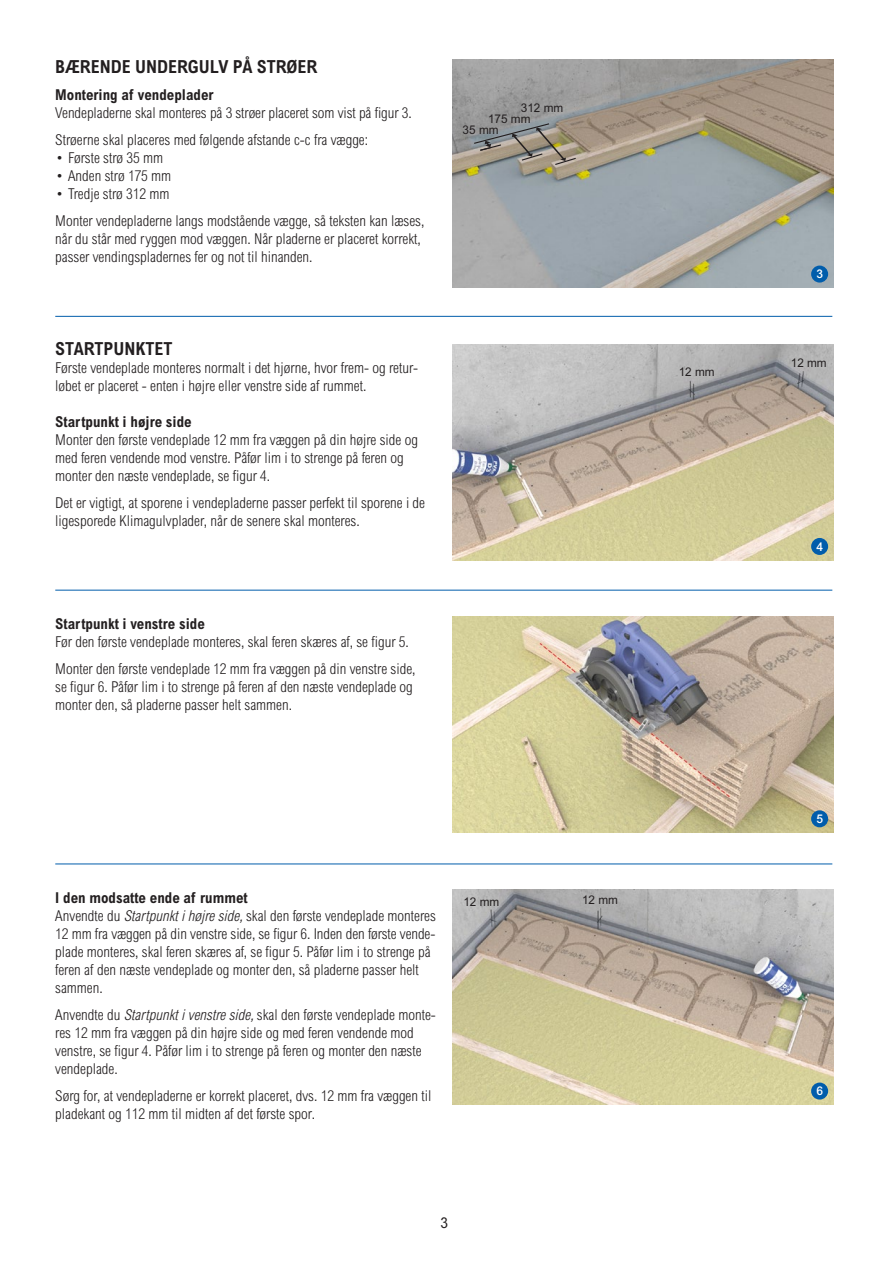
<style>
.page{position:relative;width:893px;height:1263px;background:#fff}
.page>*{position:absolute;margin:0;border:0;box-sizing:border-box;transform-origin:0 0}
.t1{font:700 condensed 18px "Arial MT Pro";color:#231f20}
.t2{font:300 condensed 15px/18px "Arial MT Pro";color:#231f20}
.t3{font:700 condensed 15px "Arial MT Pro";color:#231f20}
.t4{font:condensed 15px "Arial MT Pro";color:#231f20}
.t5{font:12px/10.8px "Arial MT Pro";color:#231f20}
.t6{font:500 12px "Arial MT Pro";color:#fff}
.s1{font-weight:700}
.s2{font-style:italic}
</style>
<div class="page">
<img style="left:453px;top:60px;width:380px;height:228px">
<div style="left:811px;top:266px;width:17px;height:17px;background:#015dab;border-radius:50%"></div>
<img style="left:453px;top:345px;width:380px;height:215px">
<div style="left:811px;top:538px;width:17px;height:17px;background:#015dab;border-radius:50%"></div>
<img style="left:453px;top:617px;width:380px;height:216px">
<div style="left:811px;top:810px;width:17px;height:17px;background:#015dab;border-radius:50%"></div>
<img style="left:453px;top:889px;width:380px;height:216px">
<div style="left:811px;top:1082px;width:17px;height:17px;background:#015dab;border-radius:50%"></div>
<hr style="left:55px;top:316px;width:777px;height:1px;background:#015dab">
<hr style="left:55px;top:590px;width:777px;height:1px;background:#015dab">
<hr style="left:55px;top:864px;width:777px;height:1px;background:#015dab">
<svg style="left:473px;top:122px;width:104px;height:44px;background:#958f85"></svg>
<p class="t1" style="left:55px;top:56px;width:264px">BÆRENDE UNDERGULV PÅ STRØER</p>
<p class="t3" style="left:55px;top:86px;width:160px">Montering af vendeplader</p>
<p class="t2" style="left:55px;top:99px;width:358px;line-height:27px">Vendepladerne skal monteres på 3 strøer placeret som vist på figur 3.<br>Strøerne skal placeres med følgende afstande c-c fra vægge:</p>
<p class="t2" style="left:55px;top:149px;width:109px">• Første strø 35 mm</p>
<p class="t2" style="left:55px;top:167px;width:118px">• Anden strø 175 mm</p>
<p class="t2" style="left:55px;top:180px;width:371px;line-height:27px">• Tredje strø 312 mm<br>Monter vendepladerne langs modstående vægge, så teksten kan læses,</p>
<p class="t2" style="left:55px;top:230px;width:367px">når du står med ryggen mod væggen. Når pladerne er placeret korrekt, passer vendingspladernes fer og not til hinanden.</p>
<p class="t1" style="left:55px;top:339px;width:119px">STARTPUNKTET</p>
<p class="t2" style="left:55px;top:360px;width:363px">Første vendeplade monteres normalt i det hjørne, hvor frem- og retur&shy;løbet er placeret - enten i højre eller venstre side af rummet.</p>
<p class="t3" style="left:55px;top:413px;width:138px">Startpunkt i højre side</p>
<p class="t2" style="left:55px;top:432px;width:364px">Monter den første vendeplade 12 mm fra væggen på din højre side og med feren vendende mod venstre. Påfør lim i to strenge på feren og monter den næste vendeplade, se figur 4.</p>
<p class="t2" style="left:55px;top:495px;width:371px">Det er vigtigt, at sporene i vendepladerne passer perfekt til sporene i de ligesporede Klimagulvplader, når de senere skal monteres.</p>
<p class="t3" style="left:55px;top:615px;width:151px">Startpunkt i venstre side</p>
<p class="t2" style="left:55px;top:629px;width:362px;line-height:27px">Før den første vendeplade monteres, skal feren skæres af, se figur 5.<br>Monter den første vendeplade 12 mm fra væggen på din venstre side,</p>
<p class="t2" style="left:55px;top:679px;width:359px">se figur 6. Påfør lim i to strenge på feren af den næste vendeplade og monter den, så pladerne passer helt sammen.</p>
<p class="t5" style="left:488px;top:103px;width:77px;text-indent:33px">312 mm<br>175 mm</p>
<p class="t5" style="left:463px;top:125px;width:37px">35 mm</p>
<p class="t5" style="left:679px;top:367px;width:37px">12 mm</p>
<p class="t2" style="left:55px;top:889px;width:382px"><span class="s1">I den modsatte ende af rummet<br></span>Anvendte du <span class="s2">Startpunktihøjreside,</span>skal den første vendeplade monteres 12 mm fra væggen på din venstre side, se figur 6. Inden den første vende&shy;plade monteres, skal feren skæres af, se figur 5. Påfør lim i to strenge på feren af den næste vendeplade og monter den, så pladerne passer helt sammen.</p>
<p class="t2" style="left:55px;top:1006px;width:382px">Anvendte du <span class="s2">Startpunktivenstreside,</span>skal den første vendeplade monte&shy;res 12 mm fra væggen på din højre side og med feren vendende mod venstre, se figur 4. Påfør lim i to strenge på feren og monter den næste vendeplade.</p>
<p class="t2" style="left:55px;top:1087px;width:378px">Sørg for, at vendepladerne er korrekt placeret, dvs. 12 mm fra væggen til pladekant og 112 mm til midten af det første spor.</p>
<p class="t5" style="left:463px;top:897px;width:37px">12 mm</p>
<p class="t4" style="left:441px;top:1214px;width:9px">3</p>
<p class="t5" style="left:582px;top:895px;width:37px">12 mm</p>
<p class="t6" style="left:816px;top:267px;width:8px">3</p>
<p class="t5" style="left:791px;top:358px;width:37px">12 mm</p>
<p class="t6" style="left:816px;top:539px;width:8px">4</p>
<p class="t6" style="left:816px;top:812px;width:8px">5</p>
<p class="t6" style="left:816px;top:1084px;width:8px">6</p>
</div>
